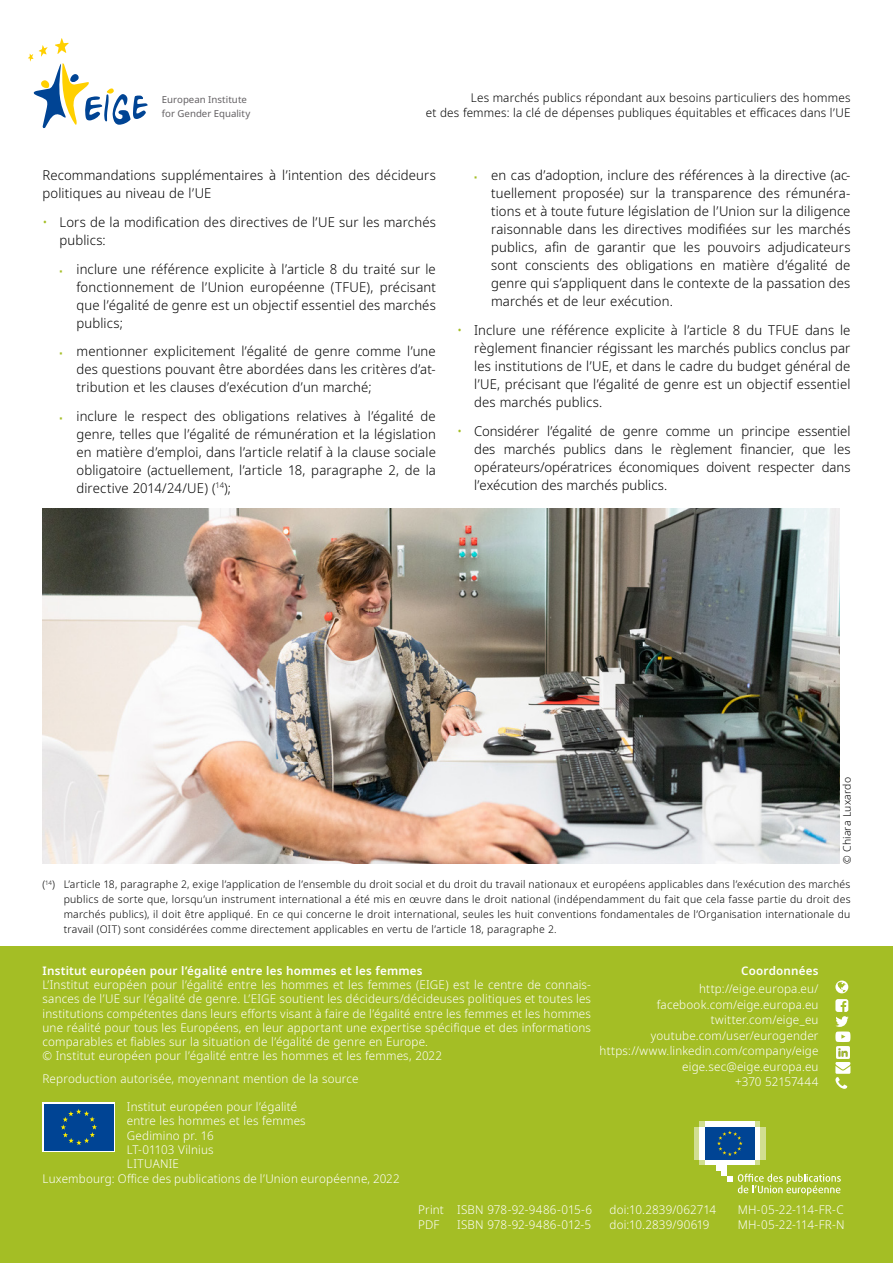
<style>
.page{position:relative;width:893px;height:1263px;background:#fff}
.page>*{position:absolute;margin:0;border:0;box-sizing:border-box;transform-origin:0 0}
.Body_text{font:300 13.5px/18px "Noto Sans";letter-spacing:.01em;color:#000;text-align:justify}
.Body_text_intro{font:300 12px/14.2px "Noto Sans";letter-spacing:.015em;color:#fff;text-align:justify}
.t1{font:300 12px/15px "Noto Sans";letter-spacing:.015em;color:#000;text-align:right}
.Body_text_intro-2{font:600 12px "Noto Sans";letter-spacing:.015em;color:#fff}
.Footnote{font:300 10.5px/15px "Noto Sans";letter-spacing:.02em;color:#000;text-align:justify}
.t2{font:9.6px/13.8px "Noto Sans";color:#646164}
.s1{font-size:13.95px;color:#a4be25}
.s2{color:#a4be25}
</style>
<div class="page">
<svg style="left:28px;top:38px;width:120px;height:90px"></svg>
<div style="left:0;top:946px;width:893px;height:317px;background:#a4be25"></div>
<div style="left:43px;top:1102px;width:72px;height:50px;background:linear-gradient(to right,#004494,#004494)"></div>
<div style="left:44px;top:1104px;width:70px;height:46px;background:#004494"></div>
<svg style="left:61px;top:1109px;width:36px;height:36px"></svg>
<svg style="left:700px;top:1160px;width:60px;height:5px"></svg>
<svg style="left:700px;top:1121px;width:60px;height:6px"></svg>
<div style="left:705px;top:1121px;width:49px;height:6px;background:#fff"></div>
<div style="left:705px;top:1160px;width:49px;height:5px;background:#fff"></div>
<div style="left:754px;top:1127px;width:6px;height:33px;background:#fff"></div>
<div style="left:760px;top:1127px;width:5px;height:33px;background:#d1de91"></div>
<div style="left:700px;top:1127px;width:5px;height:33px;background:#fff"></div>
<div style="left:694px;top:1127px;width:6px;height:33px;background:#d1de91"></div>
<div style="left:716px;top:1160px;width:11px;height:11px;background:#fff"></div>
<div style="left:722px;top:1160px;width:5px;height:16px;background:#fff"></div>
<div style="left:705px;top:1127px;width:49px;height:33px;background:#004494"></div>
<svg style="left:717px;top:1130px;width:26px;height:26px"></svg>
<svg style="left:727px;top:1174px;width:114px;height:21px"></svg>
<svg style="left:835px;top:999px;width:15px;height:90px"></svg>
<svg style="left:835px;top:980px;width:13px;height:13px"></svg>
<img style="left:43px;top:509px;width:796px;height:355px">
<p class="t2" style="left:162px;top:93px;width:90px">European Institute for Gender Equality</p>
<p class="t1" style="left:426px;top:91px;width:426px">Les marchés publics répondant aux besoins particuliers des hommes<br>et des femmes: la clé de dépenses publiques équitables et efficaces dans l’UE</p>
<p class="Body_text" style="left:43px;top:167px;width:395px">Recommandations supplémentaires à l’intention des décideurs politiques au niveau de l’UE</p>
<p class="Body_text" style="left:60px;top:213px;width:378px;text-indent:-17px"><span class="s1">•</span> Lors de la modification des directives de l’UE sur les marchés publics:</p>
<p class="Body_text" style="left:77px;top:260px;width:361px;text-indent:-17px"><span class="s2">▪</span> inclure une référence explicite à l’article 8 du traité sur le fonctionnement de l’Union européenne (TFUE), précisant que l’égalité de genre est un objectif essentiel des marchés publics;</p>
<p class="Body_text" style="left:77px;top:343px;width:361px;text-indent:-17px"><span class="s2">▪</span> mentionner explicitement l’égalité de genre comme l’une des questions pouvant être abordées dans les critères d’at&shy;tribution et les clauses d’exécution d’un marché;</p>
<p class="Body_text" style="left:77px;top:407px;width:361px;text-indent:-17px"><span class="s2">▪</span> inclure le respect des obligations relatives à l’égalité de genre, telles que l’égalité de rémunération et la législation en matière d’emploi, dans l’article relatif à la clause sociale obligatoire (actuellement, l’article 18, paragraphe 2, de la directive 2014/24/UE) (<sup>14</sup>);</p>
<p class="Body_text" style="left:491px;top:167px;width:361px;text-indent:-17px"><span class="s2">▪</span> en cas d’adoption, inclure des références à la directive (ac&shy;tuellement proposée) sur la transparence des rémunéra&shy;tions et à toute future législation de l’Union sur la diligence raisonnable dans les directives modifiées sur les marchés publics, afin de garantir que les pouvoirs adjudicateurs sont conscients des obligations en matière d’égalité de genre qui s’appliquent dans le contexte de la passation des marchés et de leur exécution.</p>
<p class="Body_text" style="left:474px;top:321px;width:378px;text-indent:-17px"><span class="s1">•</span> Inclure une référence explicite à l’article 8 du TFUE dans le règlement financier régissant les marchés publics conclus par les institutions de l’UE, et dans le cadre du budget général de l’UE, précisant que l’égalité de genre est un objectif essentiel des marchés publics.</p>
<p class="Body_text" style="left:474px;top:422px;width:378px;text-indent:-17px"><span class="s1">•</span> Considérer l’égalité de genre comme un principe essentiel des marchés publics dans le règlement financier, que les opérateurs/opératrices économiques doivent respecter dans l’exécution des marchés publics.</p>
<p class="Footnote" style="left:840px;top:864px;width:88px;rotate:-90deg">© Chiara Luxardo</p>
<p class="Footnote" style="left:64px;top:877px;width:788px;text-indent:-21px">(<sup>14</sup>) L’article 18, paragraphe 2, exige l’application de l’ensemble du droit social et du droit du travail nationaux et européens applicables dans l’exécution des marchés publics de sorte que, lorsqu’un instrument international a été mis en œuvre dans le droit national (indépendamment du fait que cela fasse partie du droit des marchés publics), il doit être appliqué. En ce qui concerne le droit international, seules les huit conventions fondamentales de l’Organisation internationale du travail (OIT) sont considérées comme directement applicables en vertu de l’article 18, paragraphe 2.</p>
<p class="Body_text_intro-2" style="left:43px;top:962px;width:382px">Institut européen pour l’égalité entre les hommes et les femmes</p>
<p class="Body_text_intro" style="left:43px;top:978px;width:550px">L’Institut européen pour l’égalité entre les hommes et les femmes (EIGE) est le centre de connais&shy;sances de l’UE sur l’égalité de genre. L’EIGE soutient les décideurs/décideuses politiques et toutes les institutions compétentes dans leurs efforts visant à faire de l’égalité entre les femmes et les hommes une réalité pour tous les Européens, en leur apportant une expertise spécifique et des informations comparables et fiables sur la situation de l’égalité de genre en Europe.</p>
<p class="Body_text_intro" style="left:43px;top:1049px;width:401px">© Institut européen pour l’égalité entre les hommes et les femmes, 2022</p>
<p class="Body_text_intro" style="left:43px;top:1072px;width:317px">Reproduction autorisée, moyennant mention de la source</p>
<p class="Body_text_intro" style="left:127px;top:1100px;width:180px">Institut européen pour l’égalité entre les hommes et les femmes</p>
<p class="Body_text_intro" style="left:127px;top:1128px;width:88px">Gedimino pr. 16</p>
<p class="Body_text_intro" style="left:127px;top:1143px;width:88px">LT-01103 Vilnius</p>
<p class="Body_text_intro" style="left:127px;top:1157px;width:54px">LITUANIE</p>
<p class="Body_text_intro" style="left:43px;top:1172px;width:359px">Luxembourg: Office des publications de l’Union européenne, 2022</p>
<p class="Body_text_intro-2" style="left:741px;top:962px;width:79px">Coordonnées</p>
<p class="Body_text_intro" style="left:699px;top:982px;width:121px">http://eige.europa.eu/</p>
<p class="Body_text_intro" style="left:657px;top:998px;width:163px">facebook.com/eige.europa.eu</p>
<p class="Body_text_intro" style="left:711px;top:1013px;width:109px">twitter.com/eige_eu</p>
<p class="Body_text_intro" style="left:651px;top:1029px;width:169px">youtube.com/user/eurogender</p>
<p class="Body_text_intro" style="left:600px;top:1044px;width:220px">https://www.linkedin.com/company/eige</p>
<p class="Body_text_intro" style="left:682px;top:1060px;width:138px">eige.sec@eige.europa.eu</p>
<p class="Body_text_intro" style="left:735px;top:1075px;width:85px">+370 52157444</p>
<p class="Body_text_intro" style="left:418px;top:1203px;width:176px">Print ISBN 978-92-9486-015-6</p>
<p class="Body_text_intro" style="left:610px;top:1203px;width:108px">doi:10.2839/062714</p>
<p class="Body_text_intro" style="left:738px;top:1203px;width:107px">MH-05-22-114-FR-C</p>
<p class="Body_text_intro" style="left:418px;top:1217px;width:23px">PDF</p>
<p class="Body_text_intro" style="left:457px;top:1217px;width:135px">ISBN 978-92-9486-012-5</p>
<p class="Body_text_intro" style="left:610px;top:1217px;width:101px">doi:10.2839/90619</p>
<p class="Body_text_intro" style="left:738px;top:1217px;width:109px">MH-05-22-114-FR-N</p>
</div>
